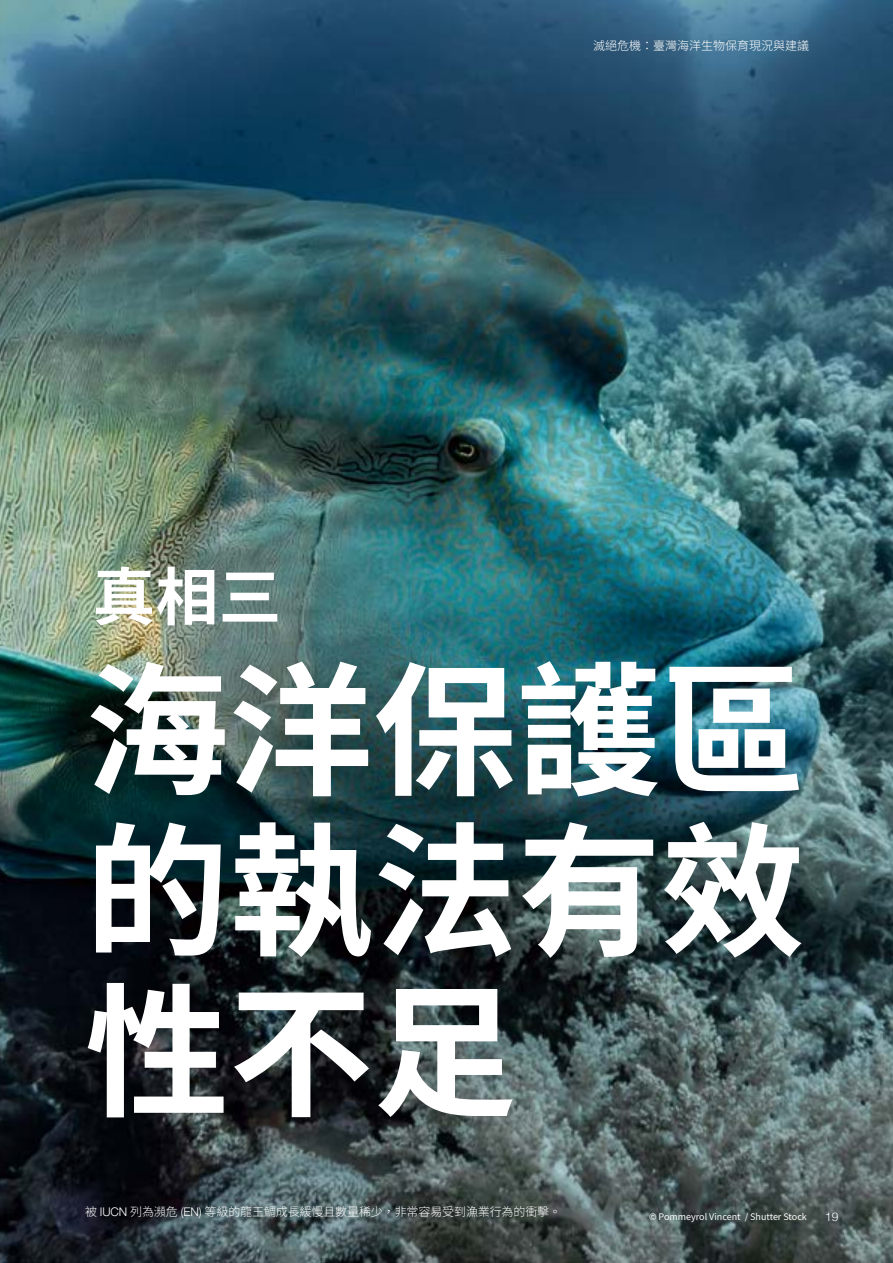
<style>
.page{position:relative;width:893px;height:1263px;background:#fff}
.page>*{position:absolute;margin:0;border:0;box-sizing:border-box;transform-origin:0 0}
.t1{font:700 144px/160.5px "Source Han Sans TC";color:#fff;text-align:justify}
.t2{font:700 63px "Source Han Sans TC";color:#fff}
.t3{font:300 12px "Source Han Sans TC";color:#fff}
.t4{font:300 12px "Helvetica Neue";color:#fff}
.t5{font:300 11.85px "Source Han Sans TC";letter-spacing:-.01em;color:#fff}
.t6{font:9px "Source Han Sans TC";color:#fff}
.s1{font-family:"Helvetica Neue"}
</style>
<div class="page">
<img style="left:0;top:0;width:893px;height:1263px">
<p class="t3" style="left:593px;top:39px;width:217px">滅絕危機：臺灣海洋生物保育現況與建議</p>
<h2 class="t2" style="left:92px;top:561px;width:191px">真相三</h2>
<h1 class="t1" style="left:85px;top:654px;width:722px">海洋保護區的執法有效性不足</h1>
<p class="t5" style="left:85px;top:1205px;width:478px">被 <span class="s1">IUCN</span> 列為瀕危 <span class="s1">(EN)</span> 等級的龍王鯛成長緩慢且數量稀少，非常容易受到漁業行為的衝擊。</p>
<p class="t4" style="left:825px;top:1207px;width:15px">19</p>
<p class="t6" style="left:649px;top:1212px;width:159px">© Pommeyrol Vincent / Shutter Stock</p>
</div>
